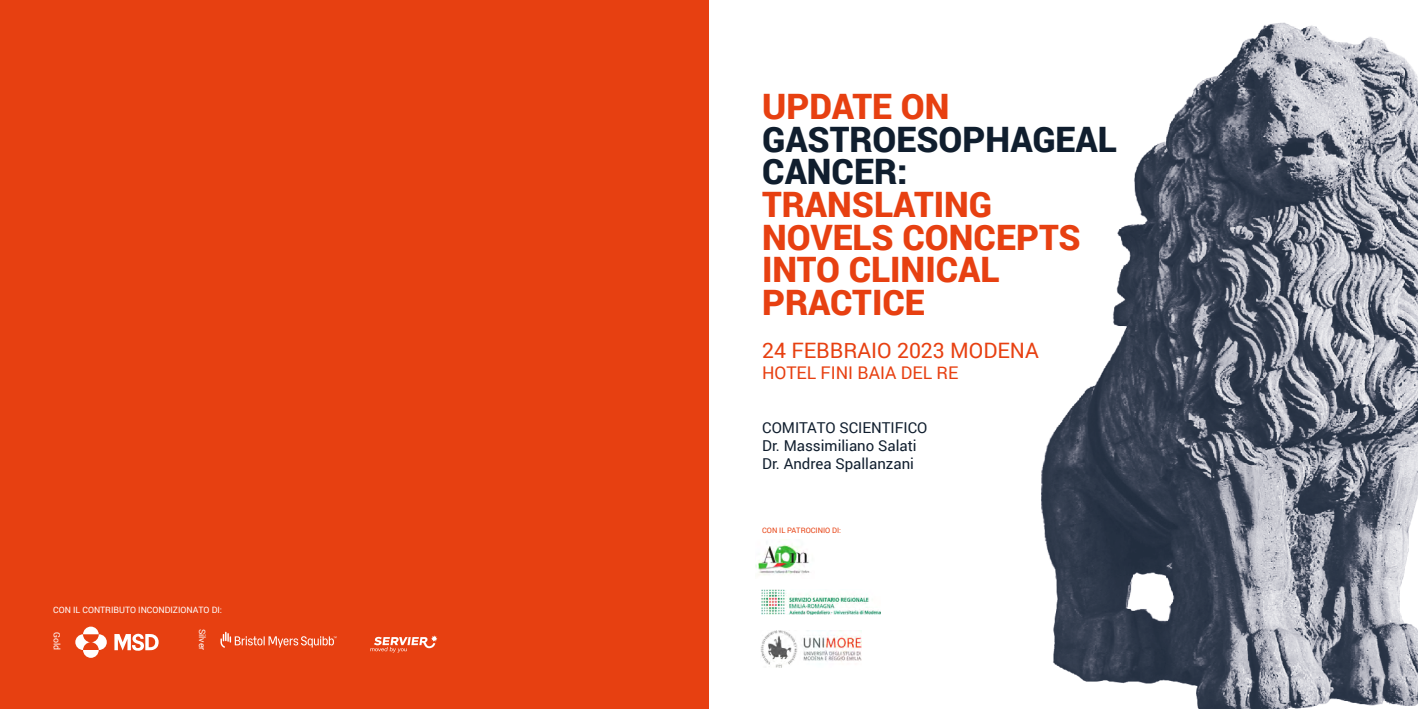
<style>
.page{position:relative;width:1418px;height:709px;background:#fff}
.page>*{position:absolute;margin:0;border:0;box-sizing:border-box;transform-origin:0 0}
.t1{font:900 35px/32.5px "Roboto";color:#e74011}
.t2{font:900 35px/32.5px "Roboto";color:#101e2e}
.t3{font:21.25px "Roboto";color:#e74011}
.t4{font:17.5px "Roboto";color:#e74011}
.t5{font:15px/18px "Roboto";color:#101e2e}
.t6{font:8.75px "Roboto";color:#fff}
.t7{font:7.5px "Roboto";color:#e74011}
</style>
<div class="page">
<div style="left:0;top:0;width:709px;height:709px;background:#e74011"></div>
<svg style="left:75px;top:626px;width:32px;height:32px"></svg>
<svg style="left:114px;top:633px;width:45px;height:18px"></svg>
<svg style="left:220px;top:631px;width:116px;height:16px"></svg>
<svg style="left:370px;top:635px;width:67px;height:17px"></svg>
<img style="left:834px;top:22px;width:583px;height:687px">
<img style="left:755px;top:539px;width:55px;height:36px">
<img style="left:761px;top:589px;width:119px;height:25px">
<img style="left:760px;top:630px;width:101px;height:37px">
<p class="t6" style="left:53px;top:603px;width:170px">CON IL CONTRIBUTO INCONDIZIONATO DI:</p>
<p class="t6" style="left:63px;top:632px;width:20px;rotate:90deg">Gold</p>
<p class="t6" style="left:208px;top:628px;width:23px;rotate:90deg">Silver</p>
<h1 class="t1" style="left:762px;top:89px;width:189px">UPDATE ON</h1>
<h1 class="t2" style="left:762px;top:122px;width:356px">GASTROESOPHAGEAL<br>CANCER:</h1>
<h1 class="t1" style="left:762px;top:187px;width:320px">TRANSLATING<br>NOVELS CONCEPTS<br>INTO CLINICAL<br>PRACTICE</h1>
<h2 class="t3" style="left:762px;top:335px;width:278px">24 FEBBRAIO 2023 MODENA</h2>
<p class="t4" style="left:762px;top:360px;width:198px">HOTEL FINI BAIA DEL RE</p>
<p class="t5" style="left:762px;top:418px;width:167px">COMITATO SCIENTIFICO<br>Dr. Massimiliano Salati<br>Dr. Andrea Spallanzani</p>
<p class="t7" style="left:762px;top:525px;width:80px">CON IL PATROCINIO DI:</p>
</div>
